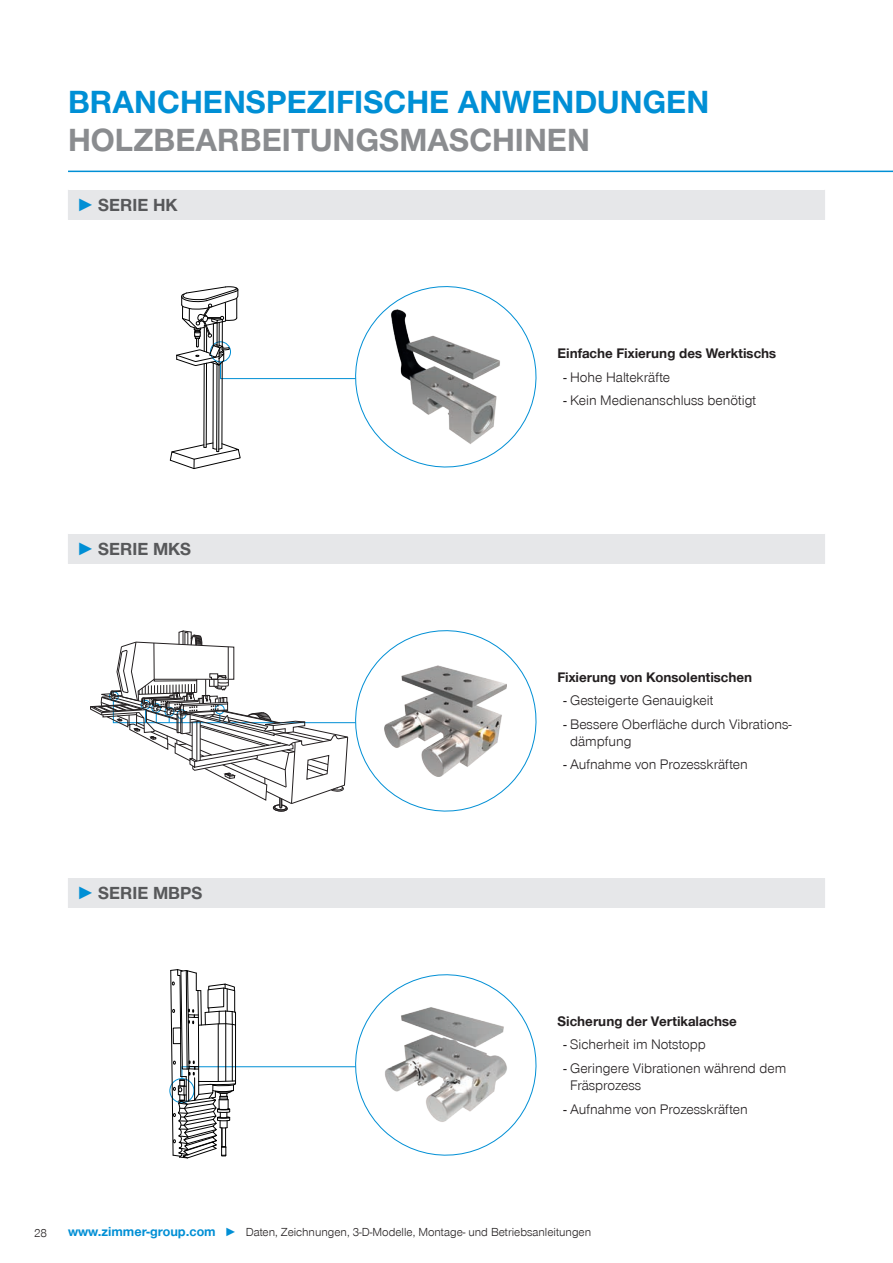
<style>
.page{position:relative;width:893px;height:1263px;background:#fff}
.page>*{position:absolute;margin:0;border:0;box-sizing:border-box;transform-origin:0 0}
.CB_AF_Headline_22_25{font:700 33px/37.5px "Zimmer Group Sans Global";color:#008fd5}
.t1{font:700 18px "Zimmer Group Sans Global";color:#57585a}
.t2{font:300 14.25px/17.1px "Zimmer Group Sans Global";color:#231f20}
.CB_AF_Fließtext_9_5_bold{font:700 14.25px "Zimmer Group Sans Global";color:#231f20}
.CB_AF_Seitenzahl_links{font:300 12px "Zimmer Group Sans Global";color:#231f20}
.s1{color:#8a8c8f}
.s2{font-family:"Zimmer Group Sans";color:#008fd5}
.s3{font-family:"Zimmer Group Sans";font-weight:400}
.s4{font-weight:700;font-size:13.5px;color:#008fd5}
.s5{color:#008fd5}
</style>
<div class="page">
<hr style="left:68px;top:171px;width:825px;height:1px;background:#008fd5">
<div style="left:68px;top:190px;width:757px;height:30px;background:#e6e7e9"></div>
<svg style="left:170px;top:286px;width:367px;height:183px"></svg>
<div style="left:68px;top:534px;width:757px;height:30px;background:#e6e7e9"></div>
<svg style="left:90px;top:630px;width:447px;height:182px"></svg>
<div style="left:68px;top:878px;width:757px;height:30px;background:#e6e7e9"></div>
<div style="left:169px;top:1078px;width:25px;height:25px;border:1px solid #008fd5;border-radius:50%"></div>
<svg style="left:170px;top:969px;width:367px;height:190px"></svg>
<hr style="left:235px;top:1025px;width:1px;height:56px;background:#000">
<hr style="left:225px;top:1024px;width:1px;height:57px;background:#000">
<hr style="left:218px;top:1024px;width:1px;height:57px;background:#000">
<p class="CB_AF_Headline_22_25" style="left:68px;top:83px;width:643px">BRANCHENSPEZIFISCHE ANWENDUNGEN<br><span class="s1">HOLZBEARBEITUNGSMASCHINEN</span></p>
<p class="t1" style="left:77px;top:194px;width:102px"><span class="s2">►</span> SERIE HK</p>
<p class="CB_AF_Fließtext_9_5_bold" style="left:557px;top:345px;width:220px">Einfache Fixierung des Werktischs</p>
<p class="t2" style="left:563px;top:368px;width:108px"><span class="s3">-</span> Hohe Haltekräfte</p>
<p class="t2" style="left:563px;top:392px;width:194px"><span class="s3">-</span> Kein Medienanschluss benötigt</p>
<p class="t1" style="left:77px;top:538px;width:116px"><span class="s2">►</span> SERIE MKS</p>
<p class="t1" style="left:77px;top:882px;width:127px"><span class="s2">►</span> SERIE MBPS</p>
<p class="CB_AF_Fließtext_9_5_bold" style="left:557px;top:669px;width:196px">Fixierung von Konsolentischen</p>
<p class="t2" style="left:563px;top:692px;width:152px"><span class="s3">-</span> Gesteigerte Genauigkeit</p>
<p class="t2" style="left:570px;top:715px;width:223px;text-indent:-7px"><span class="s3">-</span> Bessere Oberfläche durch Vibrations&shy;dämpfung</p>
<p class="t2" style="left:563px;top:756px;width:186px"><span class="s3">-</span> Aufnahme von Prozesskräften</p>
<p class="CB_AF_Fließtext_9_5_bold" style="left:557px;top:1013px;width:181px">Sicherung der Vertikalachse</p>
<p class="t2" style="left:563px;top:1036px;width:144px"><span class="s3">-</span> Sicherheit im Notstopp</p>
<p class="t2" style="left:570px;top:1059px;width:218px;text-indent:-7px"><span class="s3">-</span> Geringere Vibrationen während dem<br>Fräsprozess</p>
<p class="t2" style="left:563px;top:1100px;width:186px"><span class="s3">-</span> Aufnahme von Prozesskräften</p>
<p class="CB_AF_Seitenzahl_links" style="left:34px;top:1226px;width:15px">28</p>
<p class="CB_AF_Seitenzahl_links" style="left:68px;top:1225px;width:525px"><span class="s4">www.zimmer-group.com</span> <span class="s5">►</span> Daten, Zeichnungen, 3-D-Modelle, Montage- und Betriebsanleitungen</p>
</div>
